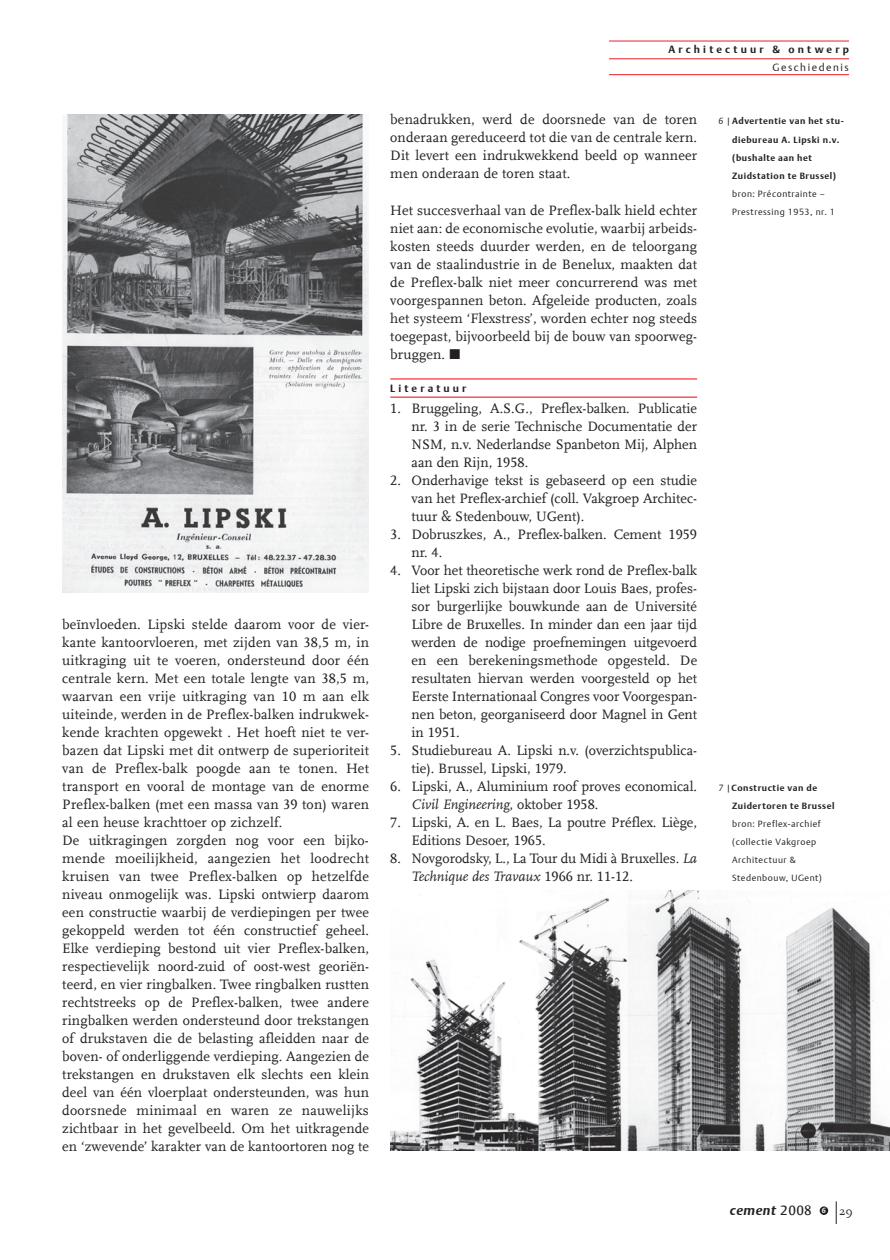
<style>
.page{position:relative;width:890px;height:1260px;background:#fff}
.page>*{position:absolute;margin:0;border:0;box-sizing:border-box;transform-origin:0 0}
.t1{font:14.25px/18px "Scala";letter-spacing:.01em;color:#231f20}
.t2{font:14.25px "Scala LF";color:#231f20}
.t3{font:italic 700 13.5px "DTL Argo T";letter-spacing:.035em;color:#231f20}
.t4{font:700 10.5px "DTL Argo T";letter-spacing:.3em;color:#231f20}
.t5{font:10.5px "DTL Argo T Light";letter-spacing:.15em;color:#231f20}
.t6{font:700 9px/18px "DTL Argo T";letter-spacing:.06em;color:#231f20}
.t7{font:9px/18px "DTL Argo T Light";letter-spacing:.06em;color:#231f20}
.s1{font-family:"Scala LF"}
.s2{font-family:"Scala"}
.s3{font-style:italic}
.s4{font-family:"DTL Argo T Light";font-weight:400;font-style:italic}
.s5{font-family:"DTL Argo T Light";font-weight:400}
.s6{font-weight:400;font-style:normal}
.s7{font-size:7.5px;color:#fff}
.s8{font-family:"Scala";font-weight:400;font-style:normal;font-size:12px}
</style>
<div class="page">
<div style="left:820px;top:1206px;width:8px;height:9px;background:#231f20;border-radius:50%"></div>
<hr style="left:609px;top:41px;width:240px;height:1px;background:#ee1e24">
<hr style="left:609px;top:58px;width:240px;height:1px;background:#ee1e24">
<hr style="left:609px;top:74px;width:240px;height:1px;background:#ee1e24">
<svg style="left:836px;top:1201px;width:1px;height:23px"></svg>
<hr style="left:390px;top:378px;width:307px;height:1px;background:#ee1e24">
<hr style="left:390px;top:397px;width:307px;height:1px;background:#ee1e24">
<img style="left:390px;top:890px;width:500px;height:260px">
<img style="left:62px;top:115px;width:306px;height:477px">
<p class="t1" style="left:62px;top:615px;width:308px">beïnvloeden. Lipski stelde daarom voor de vier&shy;kante kantoorvloeren, met zijden van <span class="s1">38</span>,<span class="s1">5</span> m, in uitkraging uit te voeren, ondersteund door één centrale kern. Met een totale lengte van <span class="s1">38</span>,<span class="s1">5</span> m, waarvan een vrije uitkraging van <span class="s1">10</span> m aan elk uiteinde, werden in de Preflex-balken indrukwek&shy;kende krachten opgewekt . Het hoeft niet te ver&shy;bazen dat Lipski met dit ontwerp de superioriteit van de Preflex-balk poogde aan te tonen. Het transport en vooral de montage van de enorme Preflex-balken (met een massa van <span class="s1">39</span> ton) waren al een heuse krachttoer op zichzelf.<br>De uitkragingen zorgden nog voor een bijko&shy;mende moeilijkheid, aangezien het loodrecht kruisen van twee Preflex-balken op hetzelfde niveau onmogelijk was. Lipski ontwierp daarom een constructie waarbij de verdiepingen per twee gekoppeld werden tot één constructief geheel.<br>Elke verdieping bestond uit vier Preflex-balken, respectievelijk noord-zuid of oost-west georiën&shy;teerd, en vier ringbalken. Twee ringbalken rustten rechtstreeks op de Preflex-balken, twee andere ringbalken werden ondersteund door trekstangen of drukstaven die de belasting afleidden naar de boven- of onderliggende verdieping. Aangezien de trekstangen en drukstaven elk slechts een klein deel van één vloerplaat ondersteunden, was hun doorsnede minimaal en waren ze nauwelijks zichtbaar in het gevelbeeld. Om het uitkragende en ‘zwevende’ karakter van de kantoortoren nog te</p>
<p class="t4" style="left:669px;top:43px;width:182px">Architectuur &amp; ontwerp</p>
<p class="t5" style="left:772px;top:61px;width:78px">Geschiedenis</p>
<p class="t1" style="left:390px;top:111px;width:308px;text-align:justify">benadrukken, werd de doorsnede van de toren onderaan gereduceerd tot die van de centrale kern.<br>Dit levert een indrukwekkend beeld op wanneer men onderaan de toren staat.</p>
<p class="t1" style="left:390px;top:201px;width:308px;text-align:justify">Het succesverhaal van de Preflex-balk hield echter niet aan: de economische evolutie, waarbij arbeids&shy;kosten steeds duurder werden, en de teloorgang van de staalindustrie in de Benelux, maakten dat de Preflex-balk niet meer concurrerend was met voorgespannen beton. Afgeleide producten, zoals het systeem ‘Flexstress’, worden echter nog steeds toegepast, bijvoorbeeld bij de bouw van spoorweg&shy;bruggen. ■</p>
<p class="t4" style="left:390px;top:382px;width:78px">Literatuur</p>
<p class="t1" style="left:412px;top:399px;width:287px;text-align:justify;text-indent:-21px"><span class="s1">1</span>. Bruggeling, A.S.G., Preflex-balken. Publicatie nr. <span class="s1">3</span> in de serie Technische Documentatie der NSM, n.v. Nederlandse Spanbeton Mij, Alphen aan den Rijn, <span class="s1">1958</span>.</p>
<p class="t1" style="left:412px;top:471px;width:287px;text-align:justify;text-indent:-21px"><span class="s1">2</span>. Onderhavige tekst is gebaseerd op een studie van het Preflex-archief (coll. Vakgroep Architec&shy;tuur &amp; Stedenbouw, UGent).</p>
<p class="t1" style="left:412px;top:525px;width:287px;text-indent:-21px"><span class="s1">3</span>. Dobruszkes, A., Preflex-balken. Cement <span class="s1">1959 </span>nr. <span class="s1">4</span>.</p>
<p class="t1" style="left:412px;top:561px;width:287px;text-align:justify;text-indent:-21px"><span class="s1">4</span>. Voor het theoretische werk rond de Preflex-balk liet Lipski zich bijstaan door Louis Baes, profes&shy;sor burgerlijke bouwkunde aan de Université Libre de Bruxelles. In minder dan een jaar tijd werden de nodige proefnemingen uitgevoerd en een berekeningsmethode opgesteld. De resultaten hiervan werden voorgesteld op het Eerste Internationaal Congres voor Voorgespan&shy;nen beton, georganiseerd door Magnel in Gent</p>
<p class="t2" style="left:412px;top:724px;width:50px"><span class="s2">in</span> 1951<span class="s2">.</span></p>
<p class="t1" style="left:412px;top:741px;width:287px;text-indent:-21px"><span class="s1">5</span>. Studiebureau A. Lipski n.v. (overzichtspublica&shy;tie). Brussel, Lipski, <span class="s1">1979</span>.</p>
<p class="t1" style="left:412px;top:777px;width:287px;text-indent:-21px"><span class="s1">6</span>. Lipski, A., Aluminium roof proves economical.<br><span class="s3">Civil Engineering</span>, oktober <span class="s1">1958</span>.</p>
<p class="t1" style="left:412px;top:813px;width:287px;text-indent:-21px"><span class="s1">7</span>. Lipski, A. en L. Baes, La poutre Préflex. Liège,<br>Editions Desoer, <span class="s1">1965</span>.</p>
<p class="t1" style="left:412px;top:849px;width:287px;text-indent:-21px"><span class="s1">8</span>. Novgorodsky, L., La Tour du Midi à Bruxelles. <span class="s3">La<br>Technique des Travaux</span> <span class="s1">1966</span> nr. <span class="s1">11</span>-<span class="s1">12</span>.</p>
<p class="t6" style="left:732px;top:112px;width:113px;text-indent:-14px"><span class="s4">6</span> <span class="s5">|</span>Advertentie van het stu&shy;diebureau A. Lipski n.v. (bushalte aan het<br>Zuidstation te Brussel)</p>
<p class="t7" style="left:732px;top:184px;width:104px">bron: Précontrainte –<br>Prestressing 1953, nr. 1</p>
<p class="t6" style="left:732px;top:778px;width:104px;text-indent:-14px"><span class="s4">7</span> <span class="s5">|</span>Constructie van de<br>Zuidertoren te Brussel</p>
<p class="t7" style="left:732px;top:814px;width:91px">bron: Preflex-archief (collectie Vakgroep<br>Architectuur &amp;<br>Stedenbouw, UGent)</p>
<p class="t3" style="left:730px;top:1202px;width:124px">cement <span class="s6">2008</span> <span class="s7">6</span> <span class="s8">29</span></p>
</div>
